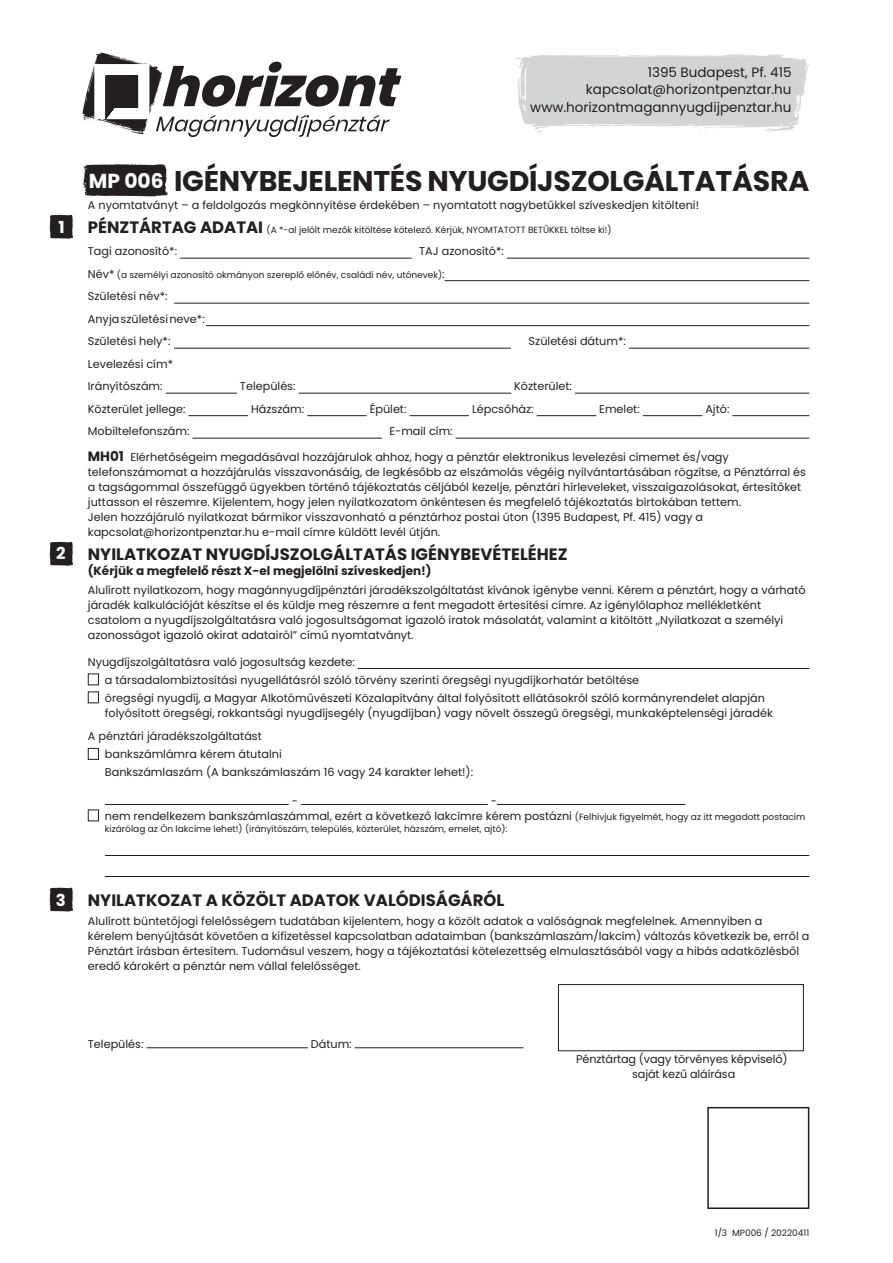
<style>
.page{position:relative;width:893px;height:1263px;background:#fff}
.page>*{position:absolute;margin:0;border:0;box-sizing:border-box;transform-origin:0 0}
.t1{font:700 28.5px "Poppins";letter-spacing:-.01em;color:#231f20}
.t2{font:700 20.25px "Poppins";color:#fff}
.t3{font:700 16.5px "Poppins";color:#231f20}
.t4{font:700 16.5px "Poppins";color:#fff}
.t5{font:13.5px/17.2px "Poppins";color:#231f20;text-align:right}
.t6{font:700 12px "Poppins";color:#231f20}
.t7{font:11.25px/15px "Poppins";color:#231f20}
.t8{font:9px "Poppins";color:#231f20}
.s1{font-weight:700;font-size:16.5px}
.s2{font-size:11.25px}
.s3{font-weight:700;font-size:13.5px}
.s4{font-size:9px}
</style>
<div class="page">
<svg style="left:50px;top:215px;width:23px;height:24px"></svg>
<hr style="left:180px;top:258px;width:232px;height:1px;background:#231f20">
<hr style="left:507px;top:258px;width:302px;height:1px;background:#231f20">
<hr style="left:445px;top:280px;width:364px;height:1px;background:#231f20">
<hr style="left:174px;top:303px;width:635px;height:1px;background:#231f20">
<hr style="left:206px;top:325px;width:603px;height:1px;background:#231f20">
<hr style="left:174px;top:348px;width:337px;height:1px;background:#231f20">
<hr style="left:629px;top:348px;width:180px;height:1px;background:#231f20">
<hr style="left:166px;top:393px;width:71px;height:1px;background:#231f20">
<hr style="left:299px;top:393px;width:212px;height:1px;background:#231f20">
<hr style="left:575px;top:393px;width:234px;height:1px;background:#231f20">
<hr style="left:188px;top:415px;width:60px;height:1px;background:#231f20">
<hr style="left:307px;top:415px;width:60px;height:1px;background:#231f20">
<hr style="left:409px;top:415px;width:60px;height:1px;background:#231f20">
<hr style="left:537px;top:415px;width:59px;height:1px;background:#231f20">
<hr style="left:643px;top:415px;width:59px;height:1px;background:#231f20">
<hr style="left:732px;top:415px;width:77px;height:1px;background:#231f20">
<hr style="left:192px;top:438px;width:190px;height:1px;background:#231f20">
<hr style="left:456px;top:438px;width:353px;height:1px;background:#231f20">
<svg style="left:50px;top:542px;width:23px;height:24px"></svg>
<hr style="left:358px;top:668px;width:451px;height:1px;background:#231f20">
<div style="left:88px;top:673px;width:11px;height:12px;border:1px solid #231f20"></div>
<div style="left:88px;top:691px;width:11px;height:12px;border:1px solid #231f20"></div>
<div style="left:88px;top:748px;width:11px;height:12px;border:1px solid #231f20"></div>
<hr style="left:105px;top:804px;width:184px;height:1px;background:#231f20">
<hr style="left:301px;top:804px;width:187px;height:1px;background:#231f20">
<hr style="left:497px;top:804px;width:188px;height:1px;background:#231f20">
<div style="left:88px;top:809px;width:11px;height:12px;border:1px solid #231f20"></div>
<hr style="left:105px;top:855px;width:704px;height:1px;background:#231f20">
<hr style="left:105px;top:876px;width:704px;height:1px;background:#231f20">
<svg style="left:50px;top:887px;width:23px;height:25px"></svg>
<hr style="left:146px;top:1047px;width:162px;height:1px;background:#231f20">
<hr style="left:355px;top:1047px;width:168px;height:1px;background:#231f20">
<div style="left:558px;top:984px;width:246px;height:67px;border:1px solid #231f20"></div>
<svg style="left:83px;top:164px;width:85px;height:32px;background:#322f30"></svg>
<svg style="left:83px;top:52px;width:318px;height:85px"></svg>
<div style="left:707px;top:1107px;width:102px;height:102px;border:2px solid #231f20"></div>
<svg style="left:515px;top:54px;width:294px;height:79px;background:#d9dadc"></svg>
<p class="t5" style="left:530px;top:64px;width:263px">1395 Budapest, Pf. 415 kapcsolat@horizontpenztar.hu www.horizontmagannyugdijpenztar.hu</p>
<h1 class="t1" style="left:174px;top:164px;width:637px">IGÉNYBEJELENTÉS NYUGDÍJSZOLGÁLTATÁSRA</h1>
<p class="t7" style="left:88px;top:198px;width:613px">A nyomtatványt – a feldolgozás megkönnyítése érdekében – nyomtatott nagybetűkkel szíveskedjen kitölteni!</p>
<h2 class="t2" style="left:89px;top:170px;width:76px">MP 006</h2>
<h3 class="t4" style="left:59px;top:218px;width:8px">1</h3>
<p class="t8" style="left:88px;top:225px;width:525px"><span class="s1">PÉNZTÁRTAG ADATAI</span> (A *-al jelölt mezők kitöltése kötelező. Kérjük, NYOMTATOTT BETŰKKEL töltse ki!)</p>
<p class="t7" style="left:88px;top:244px;width:91px">Tagi azonosító*:</p>
<p class="t7" style="left:419px;top:244px;width:86px">TAJ azonosító*:</p>
<p class="t8" style="left:88px;top:270px;width:358px"><span class="s2">Név*</span> (a személyi azonosító okmányon szereplő előnév, családi név, utónevek)<span class="s2">:</span></p>
<p class="t7" style="left:88px;top:285px;width:118px;line-height:22.5px">Születési név*:<br>Anyja születési neve*:<br>Születési hely*:</p>
<p class="t7" style="left:529px;top:334px;width:99px">Születési dátum*:</p>
<p class="t7" style="left:88px;top:353px;width:87px;line-height:22.5px">Levelezési cím*<br>Irányítószám:</p>
<p class="t7" style="left:240px;top:379px;width:57px">Település:</p>
<p class="t7" style="left:514px;top:379px;width:59px">Közterület:</p>
<p class="t7" style="left:88px;top:402px;width:99px">Közterület jellege:</p>
<p class="t7" style="left:251px;top:402px;width:55px">Házszám:</p>
<p class="t7" style="left:370px;top:402px;width:38px">Épület:</p>
<p class="t7" style="left:472px;top:402px;width:63px">Lépcsőház:</p>
<p class="t7" style="left:599px;top:402px;width:42px">Emelet:</p>
<p class="t7" style="left:705px;top:402px;width:26px">Ajtó:</p>
<p class="t7" style="left:88px;top:424px;width:103px">Mobiltelefonszám:</p>
<p class="t7" style="left:389px;top:424px;width:65px">E-mail cím:</p>
<p class="t7" style="left:88px;top:450px;width:720px"><span class="s3">MH01</span> Elérhetőségeim megadásával hozzájárulok ahhoz, hogy a pénztár elektronikus levelezési címemet és/vagy telefonszámomat a hozzájárulás visszavonásáig, de legkésőbb az elszámolás végéig nyilvántartásában rögzítse, a Pénztárral és a tagságommal összefüggő ügyekben történő tájékoztatás céljából kezelje, pénztári hírleveleket, visszaigazolásokat, értesítőket juttasson el részemre. Kijelentem, hogy jelen nyilatkozatom önkéntesen és megfelelő tájékoztatás birtokában tettem.<br>Jelen hozzájáruló nyilatkozat bármikor visszavonható a pénztárhoz postai úton (1395 Budapest, Pf. 415) vagy a kapcsolat@horizontpenztar.hu e-mail címre küldött levél útján.</p>
<h3 class="t4" style="left:56px;top:544px;width:11px">2</h3>
<h3 class="t3" style="left:88px;top:545px;width:481px">NYILATKOZAT NYUGDÍJSZOLGÁLTATÁS IGÉNYBEVÉTELÉHEZ</h3>
<p class="t6" style="left:88px;top:564px;width:345px">(Kérjük a megfelelő részt X-el megjelölni szíveskedjen!)</p>
<p class="t7" style="left:88px;top:583px;width:719px">Alulírott nyilatkozom, hogy magánnyugdíjpénztári járadékszolgáltatást kívánok igénybe venni. Kérem a pénztárt, hogy a várható járadék kalkulációját készítse el és küldje meg részemre a fent megadott értesítési címre. Az igénylőlaphoz mellékletként csatolom a nyugdíjszolgáltatásra való jogosultságomat igazoló iratok másolatát, valamint a kitöltött „Nyilatkozat a személyi azonosságot igazoló okirat adatairól” című nyomtatványt.</p>
<p class="t7" style="left:105px;top:653px;width:662px;line-height:18px;text-indent:-17px">Nyugdíjszolgáltatásra való jogosultság kezdete:<br>a társadalombiztosítási nyugellátásról szóló törvény szerinti öregségi nyugdíjkorhatár betöltése<br>öregségi nyugdíj, a Magyar Alkotóművészeti Közalapítvány által folyósított ellátásokról szóló kormányrendelet alapján</p>
<p class="t7" style="left:88px;top:701px;width:686px;line-height:23.5px;text-indent:17px">folyósított öregségi, rokkantsági nyugdíjsegély (nyugdíjban) vagy növelt összegű öregségi, munkaképtelenségi járadék<br>A pénztári járadékszolgáltatást</p>
<p class="t7" style="left:105px;top:745px;width:370px;line-height:18px">bankszámlámra kérem átutalni<br>Bankszámlaszám (A bankszámlaszám 16 vagy 24 karakter lehet!):</p>
<p class="t7" style="left:292px;top:793px;width:8px">-</p>
<p class="t7" style="left:105px;top:793px;width:702px;text-indent:386px">-<br>nem rendelkezem bankszámlaszámmal, ezért a következő lakcímre kérem postázni <span class="s4">(Felhívjuk figyelmét, hogy az itt megadott postacím</span></p>
<p class="t8" style="left:105px;top:823px;width:404px">kizárólag az Ön lakcíme lehet!) (irányítószám, település, közterület, házszám, emelet, ajtó):</p>
<h3 class="t4" style="left:56px;top:890px;width:11px">3</h3>
<h3 class="t3" style="left:88px;top:890px;width:418px">NYILATKOZAT A KÖZÖLT ADATOK VALÓDISÁGÁRÓL</h3>
<p class="t7" style="left:88px;top:914px;width:723px">Alulírott büntetőjogi felelősségem tudatában kijelentem, hogy a közölt adatok a valóságnak megfelelnek. Amennyiben a kérelem benyújtását követően a kifizetéssel kapcsolatban adataimban (bankszámlaszám/lakcím) változás következik be, erről a Pénztárt írásban értesítem. Tudomásul veszem, hogy a tájékoztatási kötelezettség elmulasztásából vagy a hibás adatközlésből eredő károkért a pénztár nem vállal felelősséget.</p>
<p class="t7" style="left:88px;top:1037px;width:57px">Település:</p>
<p class="t7" style="left:311px;top:1037px;width:42px">Dátum:</p>
<p class="t7" style="left:576px;top:1052px;width:213px;text-align:center">Pénztártag (vagy törvényes képviselő) saját kezű aláírása</p>
<p class="t8" style="left:715px;top:1227px;width:96px">1/3 MP006 / 20220411</p>
</div>
